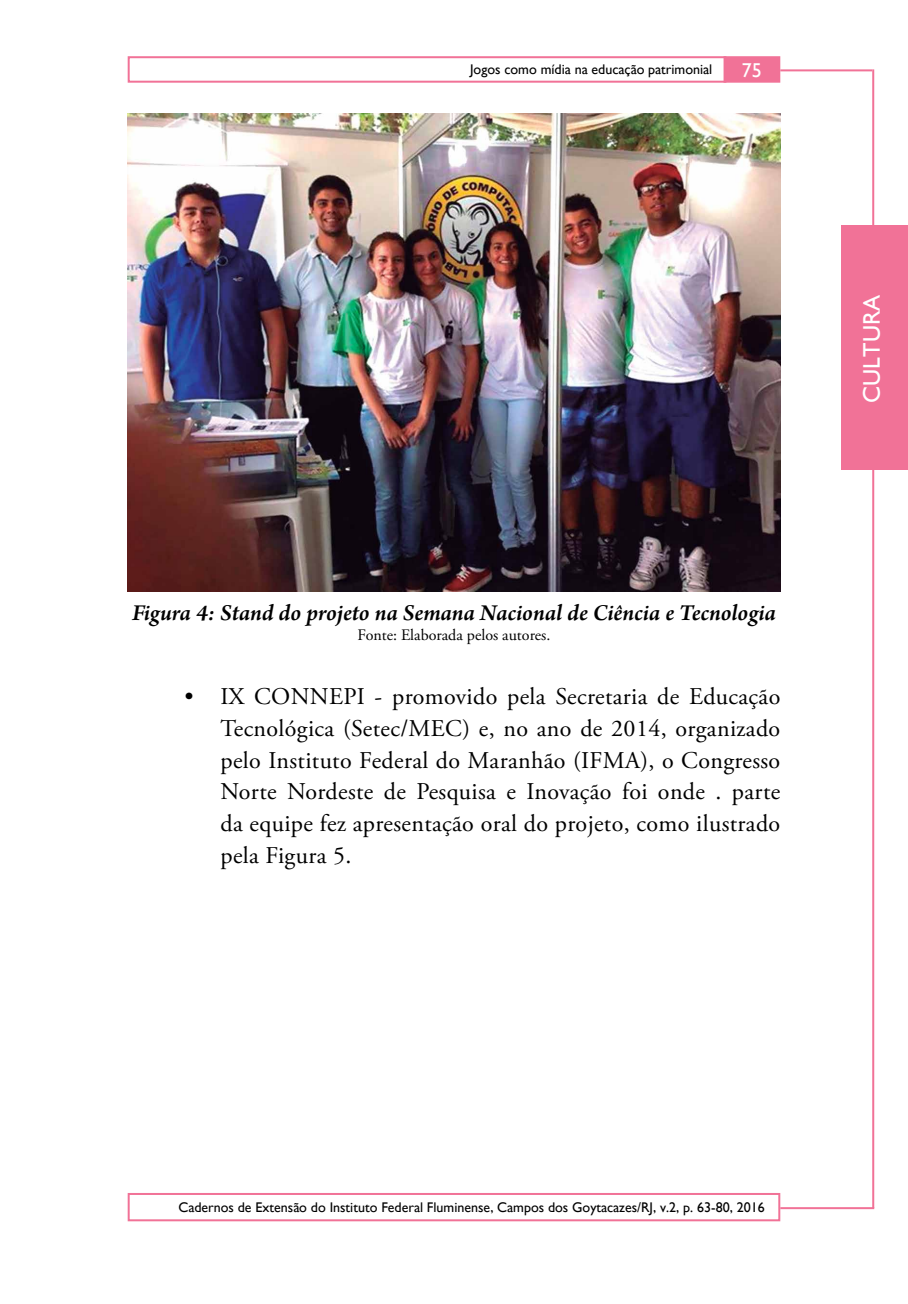
<style>
.page{position:relative;width:908px;height:1304px;background:#fff}
.page>*{position:absolute;margin:0;border:0;box-sizing:border-box;transform-origin:0 0}
.t1{font:24px/32px "Adobe Garamond Pro";letter-spacing:.015em;color:#000;text-align:justify}
.t2{font:italic 600 24px "Arno Pro";letter-spacing:-.005em;color:#000}
.t3{font:24px "Gill Sans";color:#fff}
.t4{font:20px "Gill Sans";color:#fff}
.t5{font:16px "Adobe Garamond Pro";color:#000}
.t6{font:14px "Gill Sans";color:#000}
</style>
<div class="page">
<div style="left:128px;top:56px;width:598px;height:27px;border:2px solid #f17297"></div>
<div style="left:128px;top:1193px;width:652px;height:28px;border:2px solid #f17297"></div>
<div style="left:723px;top:56px;width:57px;height:27px;background:#f17297;border:2px solid #f17297"></div>
<hr style="left:871px;top:69px;width:2px;height:1139px;background:#f17297">
<hr style="left:780px;top:1207px;width:93px;height:2px;background:#f17297">
<hr style="left:780px;top:69px;width:91px;height:2px;background:#f17297">
<div style="left:840px;top:225px;width:67px;height:245px;background:#f17297"></div>
<img style="left:128px;top:113px;width:652px;height:479px">
<p class="t6" style="left:470px;top:61px;width:243px">Jogos como mídia na educação patrimonial</p>
<p class="t4" style="left:741px;top:59px;width:21px">75</p>
<p class="t2" style="left:132px;top:598px;width:645px">Figura 4: Stand do projeto na Semana Nacional de Ciência e Tecnologia</p>
<p class="t5" style="left:357px;top:625px;width:194px">Fonte: Elaborada pelos autores.</p>
<p class="t1" style="left:220px;top:681px;width:561px;text-indent:-36px">• IX CONNEPI - promovido pela Secretaria de Educação Tecnológica (Setec/MEC) e, no ano de 2014, organizado pelo Instituto Federal do Maranhão (IFMA), o Congresso Norte Nordeste de Pesquisa e Inovação foi onde . parte da equipe fez apresentação oral do projeto, como ilustrado pela Figura 5.</p>
<p class="t3" style="left:857px;top:403px;width:109px;rotate:-90deg">Cultura</p>
<p class="t6" style="left:178px;top:1199px;width:587px">Cadernos de Extensão do Instituto Federal Fluminense, Campos dos Goytacazes/RJ, v.2, p. 63-80, 2016</p>
</div>
